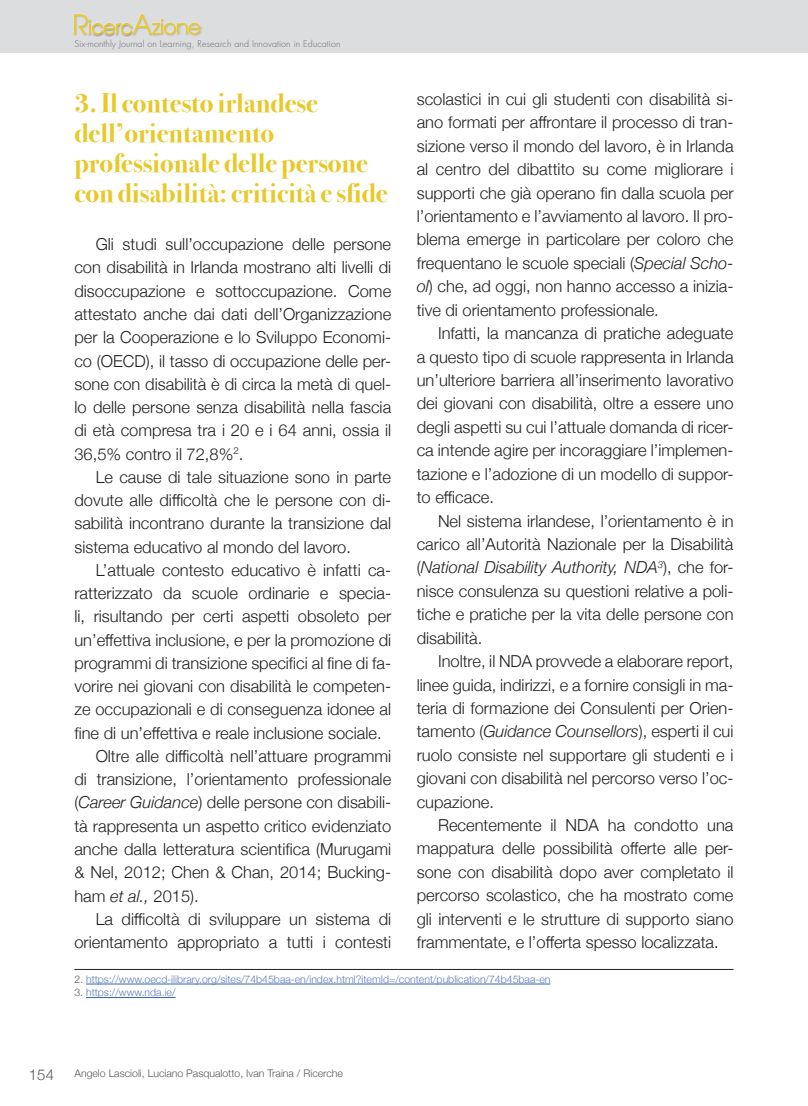
<style>
.page{position:relative;width:808px;height:1106px;background:#fff}
.page>*{position:absolute;margin:0;border:0;box-sizing:border-box;transform-origin:0 0}
.t1{font:700 27px/30px "Bodoni Svty Two ITCTT";color:#e7c92b}
.t2{font:300 16.5px/23.4px "Helvetica Neue";color:#231f20;text-align:justify}
.t3{font:300 15px "Helvetica Neue";color:#57585a}
.t4{font:300 10.5px "Helvetica Neue";color:#5d79bc}
.t5{font:300 10.5px "Helvetica Neue";color:#57585a}
.t6{font:300 9px "Futura";letter-spacing:.01em;color:#6c6d70}
.s1{font-style:italic}
.s2{color:#57585a}
</style>
<div class="page">
<div style="left:0;top:0;width:808px;height:53px;background:#dcdddf"></div>
<div style="left:72px;top:14px;width:18px;height:23px;background:#231f20;opacity:.3"></div>
<div style="left:87px;top:18px;width:48px;height:19px;background:#231f20;opacity:.5"></div>
<div style="left:131px;top:13px;width:23px;height:24px;background:#231f20;opacity:.3"></div>
<div style="left:150px;top:18px;width:53px;height:19px;background:#231f20;opacity:.3"></div>
<svg style="left:74px;top:14px;width:126px;height:21px"></svg>
<hr style="left:74px;top:969px;width:659px;height:1px;background:#231f20">
<hr style="left:86px;top:983px;width:464px;height:1px;background:#3165b1">
<hr style="left:86px;top:997px;width:90px;height:1px;background:#3165b1">
<p class="t6" style="left:74px;top:38px;width:268px">Six-monthly Journal on Learning, Research and Innovation in Education</p>
<h1 class="t1" style="left:74px;top:85px;width:315px">3. Il contesto irlandese dell’orientamento professionale delle persone con disabilità: criticità e sfide</h1>
<p class="t2" style="left:74px;top:231px;width:318px;text-indent:21px">Gli studi sull’occupazione delle persone con disabilità in Irlanda mostrano alti livelli di disoccupazione e sottoccupazione. Come attestato anche dai dati dell’Organizzazione per la Cooperazione e lo Sviluppo Economi&shy;co (OECD), il tasso di occupazione delle per&shy;sone con disabilità è di circa la metà di quel&shy;lo delle persone senza disabilità nella fascia di età compresa tra i 20 e i 64 anni, ossia il 36,5% contro il 72,8%<sup>2</sup>.</p>
<p class="t2" style="left:74px;top:464px;width:318px;text-indent:21px">Le cause di tale situazione sono in parte dovute alle difficoltà che le persone con di&shy;sabilità incontrano durante la transizione dal sistema educativo al mondo del lavoro.</p>
<p class="t2" style="left:96px;top:557px;width:297px">L’attuale contesto educativo è infatti ca-</p>
<p class="t2" style="left:74px;top:580px;width:318px">ratterizzato da scuole ordinarie e specia-</p>
<p class="t2" style="left:74px;top:603px;width:318px">li, risultando per certi aspetti obsoleto per</p>
<p class="t2" style="left:74px;top:627px;width:318px">un’effettiva inclusione, e per la promozione di</p>
<p class="t2" style="left:74px;top:650px;width:318px">programmi di transizione specifici al fine di fa-</p>
<p class="t2" style="left:74px;top:673px;width:318px">vorire nei giovani con disabilità le competen-</p>
<p class="t2" style="left:74px;top:696px;width:318px">ze occupazionali e di conseguenza idonee al</p>
<p class="t2" style="left:74px;top:720px;width:309px">fine di un’effettiva e reale inclusione sociale.</p>
<p class="t2" style="left:96px;top:743px;width:297px">Oltre alle difficoltà nell’attuare programmi</p>
<p class="t2" style="left:74px;top:766px;width:318px">di transizione, l’orientamento professionale</p>
<p class="t2" style="left:74px;top:789px;width:318px">(<span class="s1">Career Guidance</span>) delle persone con disabili-</p>
<p class="t2" style="left:74px;top:813px;width:318px">tà rappresenta un aspetto critico evidenziato</p>
<p class="t2" style="left:74px;top:836px;width:318px">anche dalla letteratura scientifica (Murugami</p>
<p class="t2" style="left:74px;top:859px;width:318px">&amp; Nel, 2012; Chen &amp; Chan, 2014; Bucking-</p>
<p class="t2" style="left:74px;top:882px;width:126px">ham <span class="s1">et al.,</span> 2015).</p>
<p class="t2" style="left:96px;top:906px;width:297px">La difficoltà di sviluppare un sistema di</p>
<p class="t2" style="left:74px;top:929px;width:318px">orientamento appropriato a tutti i contesti</p>
<p class="t4" style="left:74px;top:970px;width:477px"><span class="s2">2.</span> https://www.oecd-ilibrary.org/sites/74b45baa-en/index.html?itemId=/content/publication/74b45baa-en</p>
<p class="t4" style="left:74px;top:984px;width:103px"><span class="s2">3.</span> https://www.nda.ie/</p>
<p class="t2" style="left:417px;top:86px;width:318px">scolastici in cui gli studenti con disabilità si&shy;ano formati per affrontare il processo di tran&shy;sizione verso il mondo del lavoro, è in Irlanda al centro del dibattito su come migliorare i supporti che già operano fin dalla scuola per l’orientamento e l’avviamento al lavoro. Il pro&shy;blema emerge in particolare per coloro che frequentano le scuole speciali (<span class="s1">Special Scho&shy;ol</span>) che, ad oggi, non hanno accesso a inizia&shy;tive di orientamento professionale.</p>
<p class="t2" style="left:417px;top:320px;width:318px;text-indent:21px">Infatti, la mancanza di pratiche adeguate a questo tipo di scuole rappresenta in Irlanda un’ulteriore barriera all’inserimento lavorativo dei giovani con disabilità, oltre a essere uno degli aspetti su cui l’attuale domanda di ricer&shy;ca intende agire per incoraggiare l’implemen&shy;tazione e l’adozione di un modello di suppor&shy;to efficace.</p>
<p class="t2" style="left:417px;top:508px;width:318px;text-indent:21px">Nel sistema irlandese, l’orientamento è in carico all’Autorità Nazionale per la Disabilità (<span class="s1">National Disability Authority, NDA</span><sup>3</sup>), che for&shy;nisce consulenza su questioni relative a poli&shy;tiche e pratiche per la vita delle persone con disabilità.</p>
<p class="t2" style="left:417px;top:648px;width:318px;text-indent:21px">Inoltre, il NDA provvede a elaborare report, linee guida, indirizzi, e a fornire consigli in ma&shy;teria di formazione dei Consulenti per Orien&shy;tamento (<span class="s1">Guidance Counsellors</span>), esperti il cui ruolo consiste nel supportare gli studenti e i giovani con disabilità nel percorso verso l’oc&shy;cupazione.</p>
<p class="t2" style="left:417px;top:812px;width:318px;text-indent:21px">Recentemente il NDA ha condotto una mappatura delle possibilità offerte alle per&shy;sone con disabilità dopo aver completato il percorso scolastico, che ha mostrato come gli interventi e le strutture di supporto siano frammentate, e l’offerta spesso localizzata.</p>
<p class="t3" style="left:29px;top:1062px;width:27px">154</p>
<p class="t5" style="left:74px;top:1064px;width:270px">Angelo Lascioli, Luciano Pasqualotto, Ivan Traina / Ricerche</p>
</div>
